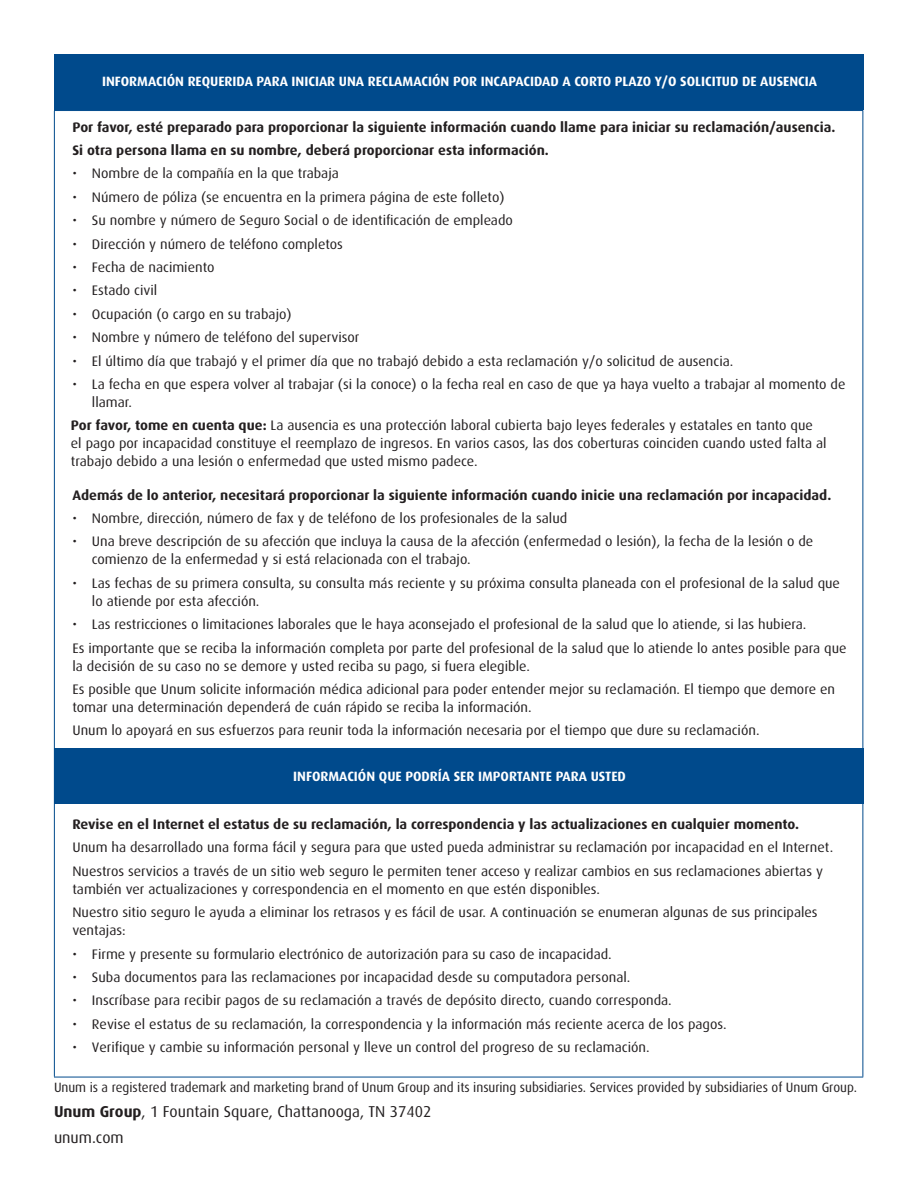
<style>
.page{position:relative;width:918px;height:1188px;background:#fff}
.page>*{position:absolute;margin:0;border:0;box-sizing:border-box;transform-origin:0 0}
.t1{font:15.75px/25.3px "Dax Pro";color:#231f20}
.t2{font:13.8px/18px "Dax Pro";color:#231f20}
.t3{font:700 13.8px/23.4px "Dax Pro";color:#231f20}
.t4{font:700 13.5px "Dax Pro";color:#fff}
.t5{font:13.5px "Dax Pro";letter-spacing:-.005em;color:#231f20}
.s1{font-weight:700}
</style>
<div class="page">
<div style="left:54px;top:54px;width:810px;height:55px;background:#004a8c"></div>
<hr style="left:54px;top:110px;width:809px;height:1px;background:#004a8c">
<hr style="left:54px;top:111px;width:1px;height:966px;background:#004a8c">
<hr style="left:862px;top:111px;width:1px;height:966px;background:#004a8c">
<hr style="left:54px;top:1077px;width:809px;height:1px;background:#004a8c">
<div style="left:54px;top:748px;width:810px;height:56px;background:#004a8c"></div>
<p class="t4" style="left:102px;top:73px;width:717px">INFORMACIÓN REQUERIDA PARA INICIAR UNA RECLAMACIÓN POR INCAPACIDAD A CORTO PLAZO Y/O SOLICITUD DE AUSENCIA</p>
<p class="t3" style="left:72px;top:115px;width:765px">Por favor, esté preparado para proporcionar la siguiente información cuando llame para iniciar su reclamación/ausencia.<br>Si otra persona llama en su nombre, deberá proporcionar esta información.</p>
<p class="t2" style="left:72px;top:164px;width:268px">• Nombre de la compañía en la que trabaja</p>
<p class="t2" style="left:72px;top:188px;width:434px">• Número de póliza (se encuentra en la primera página de este folleto)</p>
<p class="t2" style="left:72px;top:211px;width:442px">• Su nombre y número de Seguro Social o de identificación de empleado</p>
<p class="t2" style="left:72px;top:234px;width:272px">• Dirección y número de teléfono completos</p>
<p class="t2" style="left:72px;top:258px;width:144px">• Fecha de nacimiento</p>
<p class="t2" style="left:72px;top:281px;width:87px">• Estado civil</p>
<p class="t2" style="left:72px;top:305px;width:221px">• Ocupación (o cargo en su trabajo)</p>
<p class="t2" style="left:72px;top:328px;width:289px">• Nombre y número de teléfono del supervisor</p>
<p class="t2" style="left:72px;top:352px;width:663px">• El último día que trabajó y el primer día que no trabajó debido a esta reclamación y/o solicitud de ausencia.</p>
<p class="t2" style="left:92px;top:375px;width:755px;text-indent:-20px">• La fecha en que espera volver al trabajar (si la conoce) o la fecha real en caso de que ya haya vuelto a trabajar al momento de llamar.</p>
<p class="t2" style="left:71px;top:416px;width:757px"><span class="s1">Por favor, tome en cuenta que:</span> La ausencia es una protección laboral cubierta bajo leyes federales y estatales en tanto que el pago por incapacidad constituye el reemplazo de ingresos. En varios casos, las dos coberturas coinciden cuando usted falta al trabajo debido a una lesión o enfermedad que usted mismo padece.</p>
<p class="t3" style="left:72px;top:483px;width:760px">Además de lo anterior, necesitará proporcionar la siguiente información cuando inicie una reclamación por incapacidad.</p>
<p class="t2" style="left:72px;top:509px;width:496px">• Nombre, dirección, número de fax y de teléfono de los profesionales de la salud</p>
<p class="t2" style="left:92px;top:532px;width:723px;text-indent:-20px">• Una breve descripción de su afección que incluya la causa de la afección (enfermedad o lesión), la fecha de la lesión o de comienzo de la enfermedad y si está relacionada con el trabajo.</p>
<p class="t2" style="left:92px;top:574px;width:750px;text-indent:-20px">• Las fechas de su primera consulta, su consulta más reciente y su próxima consulta planeada con el profesional de la salud que lo atiende por esta afección.</p>
<p class="t2" style="left:72px;top:612px;width:776px;line-height:23.4px">• Las restricciones o limitaciones laborales que le haya aconsejado el profesional de la salud que lo atiende, si las hubiera.<br>Es importante que se reciba la información completa por parte del profesional de la salud que lo atiende lo antes posible para que</p>
<p class="t2" style="left:72px;top:654px;width:764px;line-height:23.4px">la decisión de su caso no se demore y usted reciba su pago, si fuera elegible.<br>Es posible que Unum solicite información médica adicional para poder entender mejor su reclamación. El tiempo que demore en</p>
<p class="t2" style="left:72px;top:695px;width:689px;line-height:23.4px">tomar una determinación dependerá de cuán rápido se reciba la información.<br>Unum lo apoyará en sus esfuerzos para reunir toda la información necesaria por el tiempo que dure su reclamación.</p>
<p class="t4" style="left:293px;top:767px;width:334px">INFORMACIÓN QUE PODRÍA SER IMPORTANTE PARA USTED</p>
<p class="t3" style="left:72px;top:812px;width:728px">Revise en el Internet el estatus de su reclamación, la correspondencia y las actualizaciones en cualquier momento.</p>
<p class="t2" style="left:72px;top:836px;width:762px;line-height:23.4px">Unum ha desarrollado una forma fácil y segura para que usted pueda administrar su reclamación por incapacidad en el Internet.<br>Nuestros servicios a través de un sitio web seguro le permiten tener acceso y realizar cambios en sus reclamaciones abiertas y</p>
<p class="t2" style="left:72px;top:877px;width:747px;line-height:23.4px">también ver actualizaciones y correspondencia en el momento en que estén disponibles.<br>Nuestro sitio seguro le ayuda a eliminar los retrasos y es fácil de usar. A continuación se enumeran algunas de sus principales</p>
<p class="t2" style="left:72px;top:921px;width:55px">ventajas:</p>
<p class="t2" style="left:72px;top:944px;width:541px">• Firme y presente su formulario electrónico de autorización para su caso de incapacidad.</p>
<p class="t2" style="left:72px;top:968px;width:560px">• Suba documentos para las reclamaciones por incapacidad desde su computadora personal.</p>
<p class="t2" style="left:72px;top:991px;width:601px">• Inscríbase para recibir pagos de su reclamación a través de depósito directo, cuando corresponda.</p>
<p class="t2" style="left:72px;top:1015px;width:656px">• Revise el estatus de su reclamación, la correspondencia y la información más reciente acerca de los pagos.</p>
<p class="t2" style="left:72px;top:1038px;width:579px">• Verifique y cambie su información personal y lleve un control del progreso de su reclamación.</p>
<p class="t5" style="left:54px;top:1079px;width:805px">Unum is a registered trademark and marketing brand of Unum Group and its insuring subsidiaries. Services provided by subsidiaries of Unum Group.</p>
<p class="t1" style="left:54px;top:1099px;width:379px"><span class="s1">Unum Group</span>, 1 Fountain Square, Chattanooga, TN 37402 unum.com</p>
</div>
